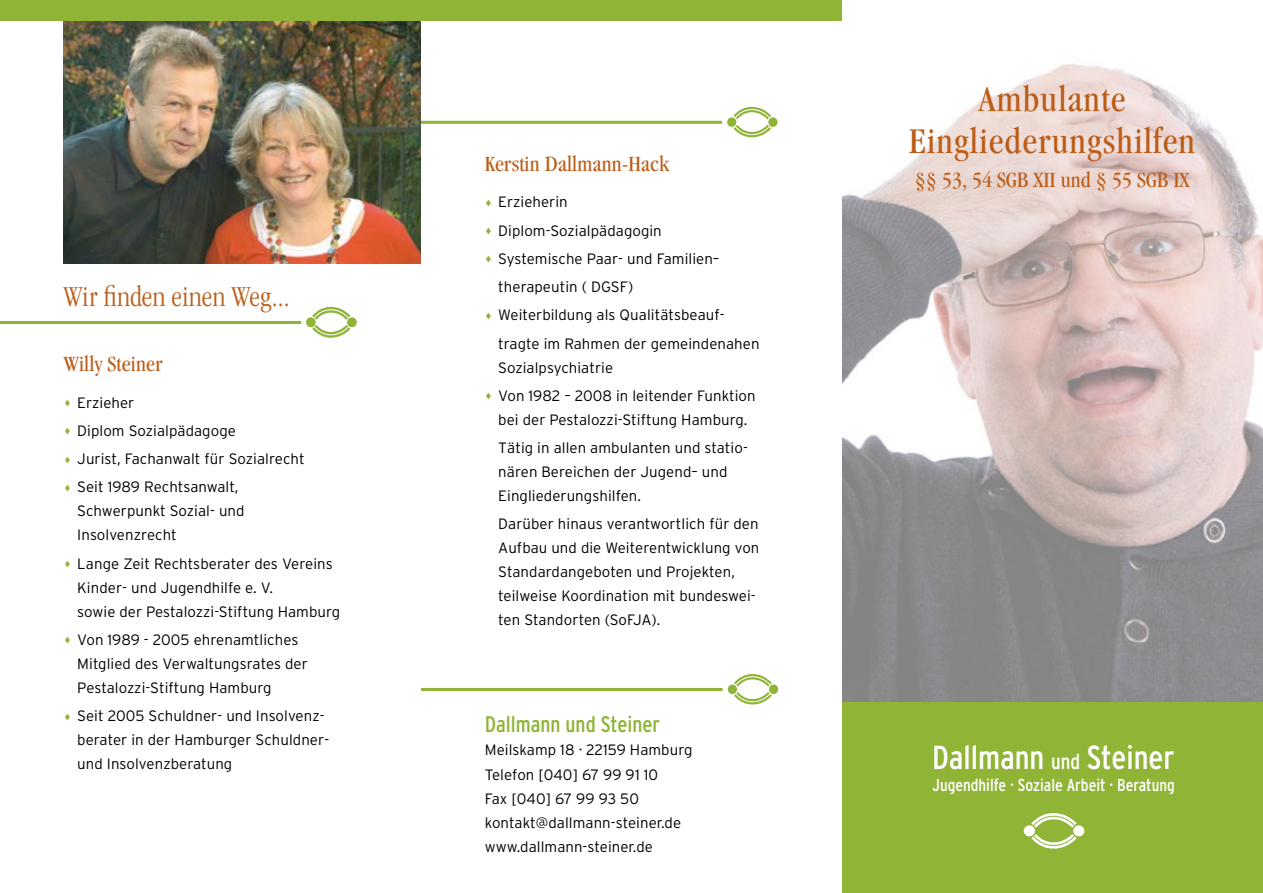
<style>
.page{position:relative;width:1263px;height:893px;background:#fff}
.page>*{position:absolute;margin:0;border:0;box-sizing:border-box;transform-origin:0 0}
.t1{font:condensed 37.5px/42px "Garamond";letter-spacing:.03em;color:#bc5d17;text-align:center}
.t2{font:condensed 33.3px "Interstate";color:#fff}
.t3{font:300 condensed 30px "Garamond";letter-spacing:.005em;color:#bc5d17}
.t4{font:condensed 22.5px "Garamond";letter-spacing:.01em;color:#bc5d17}
.t5{font:condensed 22.5px "Interstate";color:#90b436}
.t6{font:condensed 17.25px "Interstate";color:#fff}
.t7{font:300 15px/24px "Interstate";letter-spacing:.005em;color:#000}
.s1{color:#90b436}
.s2{font-size:21.6px}
</style>
<div class="page">
<svg style="left:728px;top:107px;width:49px;height:30px"></svg>
<hr style="left:421px;top:121px;width:301px;height:3px;background:#90b436">
<img style="left:64px;top:21px;width:357px;height:242px">
<div style="left:0;top:0;width:842px;height:21px;background:#90b436"></div>
<hr style="left:0;top:321px;width:301px;height:3px;background:#90b436">
<svg style="left:307px;top:307px;width:49px;height:31px"></svg>
<svg style="left:842px;top:64px;width:421px;height:638px;background:#c3b9b8"></svg>
<div style="left:842px;top:702px;width:421px;height:191px;background:#90b436"></div>
<svg style="left:1025px;top:813px;width:58px;height:36px"></svg>
<svg style="left:729px;top:674px;width:48px;height:30px"></svg>
<hr style="left:421px;top:688px;width:302px;height:3px;background:#90b436">
<h3 class="t3" style="left:64px;top:280px;width:227px">Wir finden einen Weg...</h3>
<h3 class="t4" style="left:64px;top:351px;width:100px">Willy Steiner</h3>
<p class="t7" style="left:64px;top:390px;width:72px"><span class="s1">▲</span> Erzieher</p>
<p class="t7" style="left:64px;top:418px;width:174px"><span class="s1">▲</span> Diplom Sozialpädagoge</p>
<p class="t7" style="left:64px;top:447px;width:242px"><span class="s1">▲</span> Jurist, Fachanwalt für Sozialrecht</p>
<p class="t7" style="left:77px;top:475px;width:169px;text-indent:-14px"><span class="s1">▲</span> Seit 1989 Rechtsanwalt,<br>Schwerpunkt Sozial- und<br>Insolvenzrecht</p>
<p class="t7" style="left:77px;top:551px;width:264px;text-indent:-14px"><span class="s1">▲</span> Lange Zeit Rechtsberater des Vereins<br>Kinder- und Jugendhilfe e. V.<br>sowie der Pestalozzi-Stiftung Hamburg</p>
<p class="t7" style="left:77px;top:627px;width:232px;text-indent:-14px"><span class="s1">▲</span> Von 1989 - 2005 ehrenamtliches<br>Mitglied des Verwaltungsrates der<br>Pestalozzi-Stiftung Hamburg</p>
<p class="t7" style="left:77px;top:704px;width:253px;text-indent:-14px"><span class="s1">▲</span> Seit 2005 Schuldner- und Insolvenz&shy;berater in der Hamburger Schuldner&shy;und Insolvenzberatung</p>
<h3 class="t4" style="left:485px;top:151px;width:186px">Kerstin Dallmann-Hack</h3>
<p class="t7" style="left:485px;top:190px;width:85px"><span class="s1">▲</span> Erzieherin</p>
<p class="t7" style="left:485px;top:218px;width:179px"><span class="s1">▲</span> Diplom-Sozialpädagogin</p>
<p class="t7" style="left:498px;top:244px;width:222px;line-height:28.2px;text-indent:-13px"><span class="s1">▲</span> Systemische Paar- und Familien– therapeutin ( DGSF)</p>
<p class="t7" style="left:498px;top:301px;width:263px;line-height:28.2px;text-indent:-13px"><span class="s1">▲</span> Weiterbildung als Qualitätsbeauf&shy;tragte im Rahmen der gemeindenahen</p>
<p class="t7" style="left:498px;top:355px;width:116px">Sozialpsychiatrie</p>
<p class="t7" style="left:485px;top:383px;width:272px;text-align:center"><span class="s1">▲</span> Von 1982 – 2008 in leitender Funktion bei der Pestalozzi-Stiftung Hamburg.</p>
<p class="t7" style="left:498px;top:436px;width:251px">Tätig in allen ambulanten und statio&shy;nären Bereichen der Jugend– und<br>Eingliederungshilfen.</p>
<p class="t7" style="left:498px;top:512px;width:263px">Darüber hinaus verantwortlich für den Aufbau und die Weiterentwicklung von Standardangeboten und Projekten, teilweise Koordination mit bundeswei&shy;ten Standorten (SoFJA).</p>
<h3 class="t5" style="left:485px;top:712px;width:177px">Dallmann und Steiner</h3>
<p class="t7" style="left:485px;top:738px;width:209px">Meilskamp 18 · 22159 Hamburg<br>Telefon [040] 67 99 91 10<br>Fax [040] 67 99 93 50 kontakt@dallmann-steiner.de www.dallmann-steiner.de</p>
<h1 class="t1" style="left:909px;top:78px;width:287px">Ambulante<br>Eingliederungshilfen</h1>
<h3 class="t4" style="left:915px;top:168px;width:276px">§§ 53, 54 SGB XII und § 55 SGB IX</h3>
<h2 class="t2" style="left:932px;top:739px;width:244px">Dallmann <span class="s2">und</span> Steiner</h2>
<p class="t6" style="left:932px;top:775px;width:244px">Jugendhilfe · Soziale Arbeit · Beratung</p>
</div>
